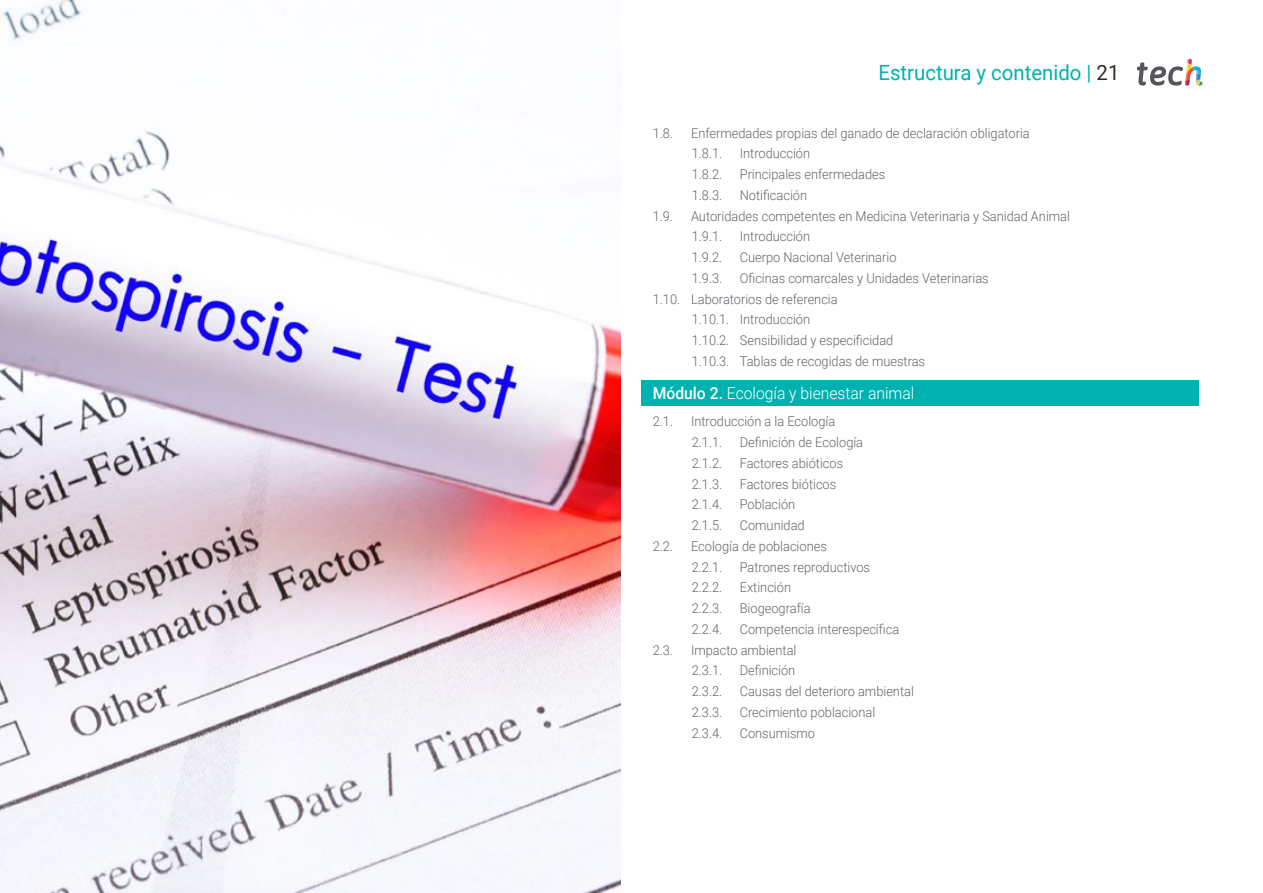
<style>
.page{position:relative;width:1263px;height:893px;background:#fff}
.page>*{position:absolute;margin:0;border:0;box-sizing:border-box;transform-origin:0 0}
.t1{font:21px "Roboto";color:#00b2af}
.t2{font:300 16.5px "Roboto";color:#fff;scale:.95 1}
.t3{font:300 13.5px/20.7px "Roboto";color:#61646a;scale:.95 1}
.s1{color:#312e20}
.s2{font-weight:500}
</style>
<div class="page">
<img style="left:0;top:0;width:621px;height:893px">
<div style="left:642px;top:380px;width:557px;height:25px;background:#00b2af"></div>
<svg style="left:1137px;top:59px;width:65px;height:27px"></svg>
<h1 class="t1" style="left:878px;top:57px;width:242px">Estructura y contenido | <span class="s1">21</span></h1>
<p class="t3" style="left:653px;top:122px;width:23px">1.8.</p>
<p class="t3" style="left:691px;top:122px;width:358px">Enfermedades propias del ganado de declaración obligatoria<br>1.8.1.</p>
<p class="t3" style="left:740px;top:143px;width:76px">Introducción</p>
<p class="t3" style="left:692px;top:164px;width:34px">1.8.2.</p>
<p class="t3" style="left:740px;top:164px;width:155px">Principales enfermedades</p>
<p class="t3" style="left:692px;top:184px;width:34px">1.8.3.</p>
<p class="t3" style="left:740px;top:184px;width:72px">Notificación</p>
<p class="t3" style="left:653px;top:205px;width:23px">1.9.</p>
<p class="t3" style="left:691px;top:205px;width:400px">Autoridades competentes en Medicina Veterinaria y Sanidad Animal<br>1.9.1.</p>
<p class="t3" style="left:740px;top:226px;width:76px">Introducción</p>
<p class="t3" style="left:692px;top:247px;width:34px">1.9.2.</p>
<p class="t3" style="left:740px;top:247px;width:166px">Cuerpo Nacional Veterinario</p>
<p class="t3" style="left:692px;top:267px;width:34px">1.9.3.</p>
<p class="t3" style="left:740px;top:267px;width:264px">Oficinas comarcales y Unidades Veterinarias</p>
<p class="t3" style="left:653px;top:288px;width:196px">1.10. Laboratorios de referencia</p>
<p class="t3" style="left:692px;top:309px;width:126px">1.10.1. Introducción</p>
<p class="t3" style="left:692px;top:330px;width:214px">1.10.2. Sensibilidad y especificidad</p>
<p class="t3" style="left:692px;top:350px;width:247px">1.10.3. Tablas de recogidas de muestras</p>
<p class="t2" style="left:653px;top:382px;width:277px"><span class="s2">Módulo 2.</span> Ecología y bienestar animal</p>
<p class="t3" style="left:653px;top:411px;width:23px">2.1.</p>
<p class="t3" style="left:691px;top:411px;width:153px">Introducción a la Ecología<br>2.1.1.</p>
<p class="t3" style="left:740px;top:431px;width:131px">Definición de Ecología</p>
<p class="t3" style="left:692px;top:452px;width:34px">2.1.2.</p>
<p class="t3" style="left:740px;top:452px;width:110px">Factores abióticos</p>
<p class="t3" style="left:692px;top:473px;width:34px">2.1.3.</p>
<p class="t3" style="left:740px;top:473px;width:103px">Factores bióticos</p>
<p class="t3" style="left:692px;top:494px;width:34px">2.1.4.</p>
<p class="t3" style="left:740px;top:494px;width:60px">Población</p>
<p class="t3" style="left:692px;top:514px;width:34px">2.1.5.</p>
<p class="t3" style="left:740px;top:514px;width:70px">Comunidad</p>
<p class="t3" style="left:653px;top:535px;width:23px">2.2.</p>
<p class="t3" style="left:691px;top:535px;width:144px">Ecología de poblaciones<br>2.2.1.</p>
<p class="t3" style="left:740px;top:556px;width:139px">Patrones reproductivos</p>
<p class="t3" style="left:692px;top:577px;width:34px">2.2.2.</p>
<p class="t3" style="left:740px;top:577px;width:55px">Extinción</p>
<p class="t3" style="left:692px;top:597px;width:34px">2.2.3.</p>
<p class="t3" style="left:740px;top:597px;width:76px">Biogeografía</p>
<p class="t3" style="left:692px;top:618px;width:34px">2.2.4.</p>
<p class="t3" style="left:740px;top:618px;width:169px">Competencia interespecífica</p>
<p class="t3" style="left:653px;top:639px;width:23px">2.3.</p>
<p class="t3" style="left:691px;top:639px;width:112px">Impacto ambiental<br>2.3.1.</p>
<p class="t3" style="left:740px;top:660px;width:60px">Definición</p>
<p class="t3" style="left:692px;top:680px;width:34px">2.3.2.</p>
<p class="t3" style="left:740px;top:680px;width:185px">Causas del deterioro ambiental</p>
<p class="t3" style="left:692px;top:701px;width:34px">2.3.3.</p>
<p class="t3" style="left:740px;top:701px;width:144px">Crecimiento poblacional</p>
<p class="t3" style="left:692px;top:722px;width:34px">2.3.4.</p>
<p class="t3" style="left:740px;top:722px;width:81px">Consumismo</p>
</div>
